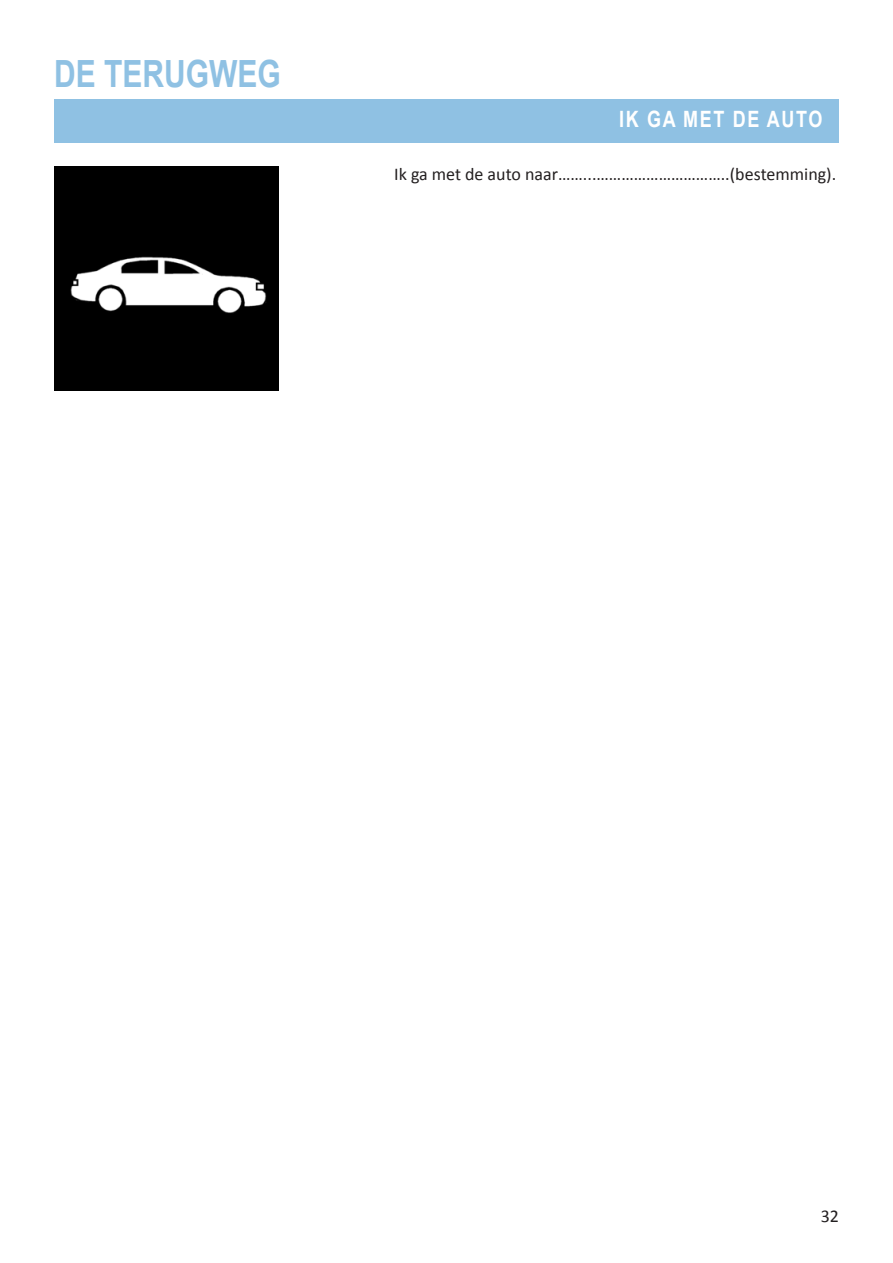
<style>
.page{position:relative;width:893px;height:1263px;background:#fff}
.page>*{position:absolute;margin:0;border:0;box-sizing:border-box;transform-origin:0 0}
.t1{font:700 37.5px "Arial";color:#8fc1e3;scale:.8 1}
.t2{font:700 22.5px "Arial";letter-spacing:.09em;color:#fff;scale:.8 1}
.t3{font:18px "Calibri";color:#231f20}
</style>
<div class="page">
<div style="left:54px;top:100px;width:785px;height:43px;background:#8fc1e3"></div>
<img style="left:54px;top:166px;width:224px;height:224px">
<p class="t1" style="left:54px;top:49px;width:285px">DE TERUGWEG</p>
<p class="t2" style="left:619px;top:104px;width:256px">IK GA MET DE AUTO</p>
<p class="t3" style="left:394px;top:161px;width:444px">Ik ga met de auto naar……...…………………………..(bestemming).</p>
<p class="t3" style="left:821px;top:1204px;width:20px">32</p>
</div>
